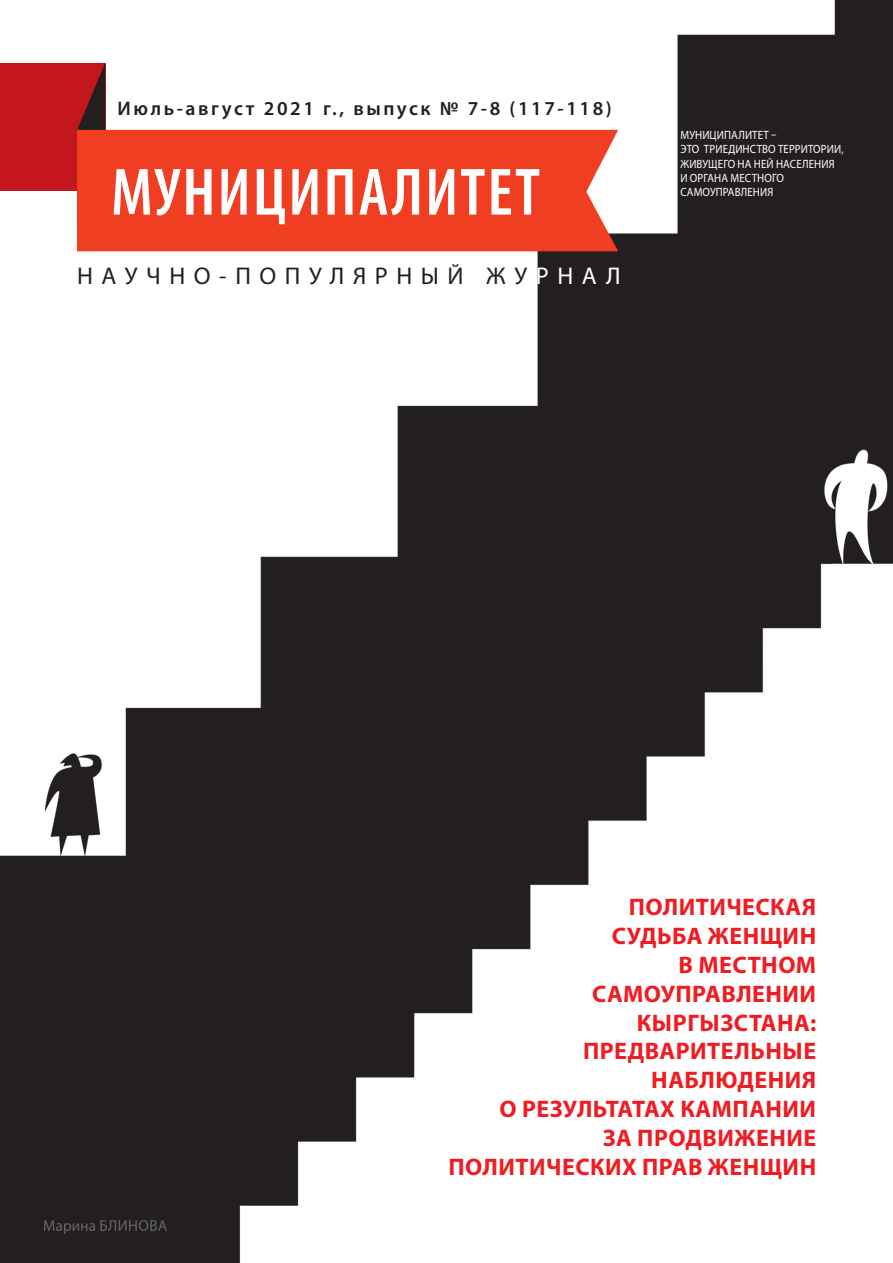
<style>
.page{position:relative;width:893px;height:1263px;background:#fff}
.page>*{position:absolute;margin:0;border:0;box-sizing:border-box;transform-origin:0 0}
.t1{font:600 condensed 67.5px "Myriad Pro";letter-spacing:.03em;color:#fff}
.t2{font:24.3px "Myriad Pro";letter-spacing:.35em;color:#231f20}
.t3{font:700 24px/28.8px "Myriad Pro";letter-spacing:.02em;color:#ee1d23;text-align:right}
.t4{font:600 19.8px "Myriad Pro";letter-spacing:.13em;color:#231f20}
.t5{font:12px/14.4px "Myriad Pro";letter-spacing:.01em;color:#fff;scale:.91 1}
.s1{color:#fff}
</style>
<div class="page">
<img style="left:0;top:0;width:893px;height:1263px">
<div style="left:0;top:63px;width:105px;height:128px;background:#c3171d"></div>
<svg style="left:77px;top:63px;width:28px;height:67px"></svg>
<div style="left:77px;top:130px;width:541px;height:121px;background:#ef3e22"></div>
<p class="t4" style="left:118px;top:96px;width:496px">Июль-август 2021 г., выпуск № 7-8 (117-118)</p>
<h1 class="t1" style="left:111px;top:151px;width:431px">МУНИЦИПАЛИТЕТ</h1>
<p class="t2" style="left:77px;top:261px;width:545px">НАУЧНО-ПОПУЛЯРНЫЙ ЖУ<span class="s1">РНАЛ</span></p>
<p class="t5" style="left:680px;top:127px;width:181px">МУНИЦИПАЛИТЕТ –<br>ЭТО ТРИЕДИНСТВО ТЕРРИТОРИИ,<br>ЖИВУЩЕГО НА НЕЙ НАСЕЛЕНИЯ<br>И ОРГАНА МЕСТНОГО<br>САМОУПРАВЛЕНИЯ</p>
<p class="t3" style="left:449px;top:892px;width:369px">ПОЛИТИЧЕСКАЯ<br>СУДЬБА ЖЕНЩИН<br>В МЕСТНОМ<br>САМОУПРАВЛЕНИИ<br>КЫРГЫЗСТАНА:<br>ПРЕДВАРИТЕЛЬНЫЕ<br>НАБЛЮДЕНИЯ<br>О РЕЗУЛЬТАТАХ КАМПАНИИ<br>ЗА ПРОДВИЖЕНИЕ<br>ПОЛИТИЧЕСКИХ ПРАВ ЖЕНЩИН</p>
</div>
